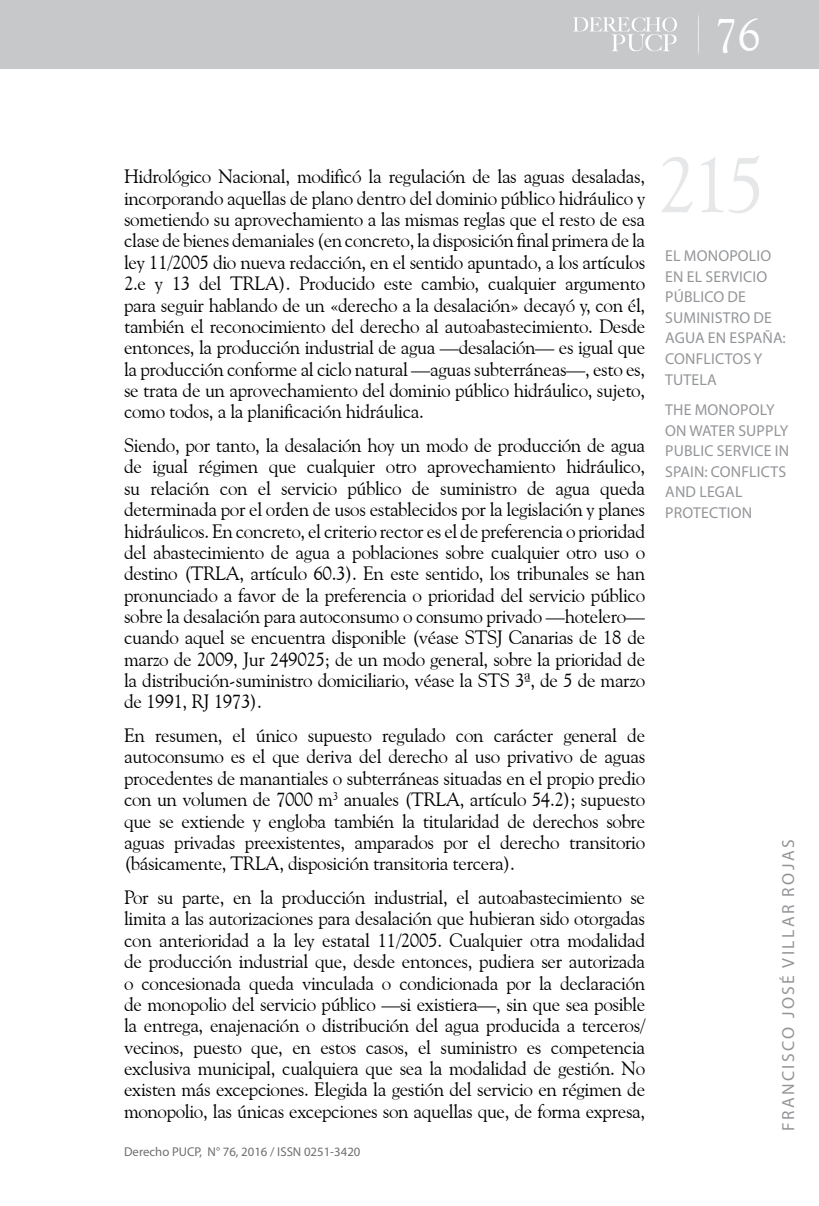
<style>
.page{position:relative;width:819px;height:1206px;background:#fff}
.page>*{position:absolute;margin:0;border:0;box-sizing:border-box;transform-origin:0 0}
.t1{font:78.75px "Goudy Old Style BT";color:#e6e7e8}
.t2{font:46.38px "Goudy Old Style BT";color:#fff}
.t3{font:19.25px/21.3px "Goudy Old Style BT";letter-spacing:-.02em;color:#000;text-align:justify}
.t4{font:17.5px "Myriad Pro";letter-spacing:.14em;color:#939598}
.t5{font:15.75px/20.7px "Myriad Pro";letter-spacing:.01em;color:#939598}
.t6{font:12.78px "Myriad Pro";color:#6d6e71}
</style>
<div class="page">
<div style="left:0;top:0;width:819px;height:69px;background:#c7c8ca"></div>
<svg style="left:573px;top:17px;width:104px;height:34px"></svg>
<h2 class="t2" style="left:714px;top:6px;width:47px">76</h2>
<p class="t3" style="left:124px;top:166px;width:522px">Hidrológico Nacional, modificó la regulación de las aguas desaladas, incorporando aquellas de plano dentro del dominio público hidráulico y sometiendo su aprovechamiento a las mismas reglas que el resto de esa clase de bienes demaniales (en concreto, la disposición final primera de la ley 11/2005 dio nueva redacción, en el sentido apuntado, a los artículos 2.e y 13 del TRLA). Producido este cambio, cualquier argumento para seguir hablando de un «derecho a la desalación» decayó y, con él, también el reconocimiento del derecho al autoabastecimiento. Desde entonces, la producción industrial de agua —desalación— es igual que la producción conforme al ciclo natural —aguas subterráneas—, esto es, se trata de un aprovechamiento del dominio público hidráulico, sujeto, como todos, a la planificación hidráulica.</p>
<p class="t3" style="left:124px;top:434px;width:522px">Siendo, por tanto, la desalación hoy un modo de producción de agua de igual régimen que cualquier otro aprovechamiento hidráulico, su relación con el servicio público de suministro de agua queda determinada por el orden de usos establecidos por la legislación y planes hidráulicos. En concreto, el criterio rector es el de preferencia o prioridad del abastecimiento de agua a poblaciones sobre cualquier otro uso o destino (TRLA, artículo 60.3). En este sentido, los tribunales se han pronunciado a favor de la preferencia o prioridad del servicio público sobre la desalación para autoconsumo o consumo privado —hotelero— cuando aquel se encuentra disponible (véase STSJ Canarias de 18 de marzo de 2009, Jur 249025; de un modo general, sobre la prioridad de la distribución-suministro domiciliario, véase la STS 3ª, de 5 de marzo de 1991, RJ 1973).</p>
<p class="t3" style="left:124px;top:724px;width:522px">En resumen, el único supuesto regulado con carácter general de autoconsumo es el que deriva del derecho al uso privativo de aguas procedentes de manantiales o subterráneas situadas en el propio predio con un volumen de 7000 m<sup>3</sup> anuales (TRLA, artículo 54.2); supuesto que se extiende y engloba también la titularidad de derechos sobre aguas privadas preexistentes, amparados por el derecho transitorio (básicamente, TRLA, disposición transitoria tercera).</p>
<p class="t3" style="left:124px;top:886px;width:522px">Por su parte, en la producción industrial, el autoabastecimiento se limita a las autorizaciones para desalación que hubieran sido otorgadas con anterioridad a la ley estatal 11/2005. Cualquier otra modalidad de producción industrial que, desde entonces, pudiera ser autorizada o concesionada queda vinculada o condicionada por la declaración de monopolio del servicio público —si existiera—, sin que sea posible la entrega, enajenación o distribución del agua producida a terceros/ vecinos, puesto que, en estos casos, el suministro es competencia exclusiva municipal, cualquiera que sea la modalidad de gestión. No existen más excepciones. Elegida la gestión del servicio en régimen de monopolio, las únicas excepciones son aquellas que, de forma expresa,</p>
<p class="t6" style="left:124px;top:1144px;width:238px">Derecho PUCP, N° 76, 2016 / ISSN 0251-3420</p>
<h1 class="t1" style="left:657px;top:136px;width:109px">215</h1>
<p class="t5" style="left:665px;top:245px;width:122px">EL MONOPOLIO<br>EN EL SERVICIO<br>PÚBLICO DE<br>SUMINISTRO DE<br>AGUA EN ESPAÑA:<br>CONFLICTOS Y<br>TUTELA</p>
<p class="t5" style="left:665px;top:399px;width:125px">THE MONOPOLY<br>ON WATER SUPPLY<br>PUBLIC SERVICE IN<br>SPAIN: CONFLICTS<br>AND LEGAL<br>PROTECTION</p>
<p class="t4" style="left:777px;top:1131px;width:293px;rotate:-90deg">FRANCISCO JOSÉ VILLAR ROJAS</p>
</div>
